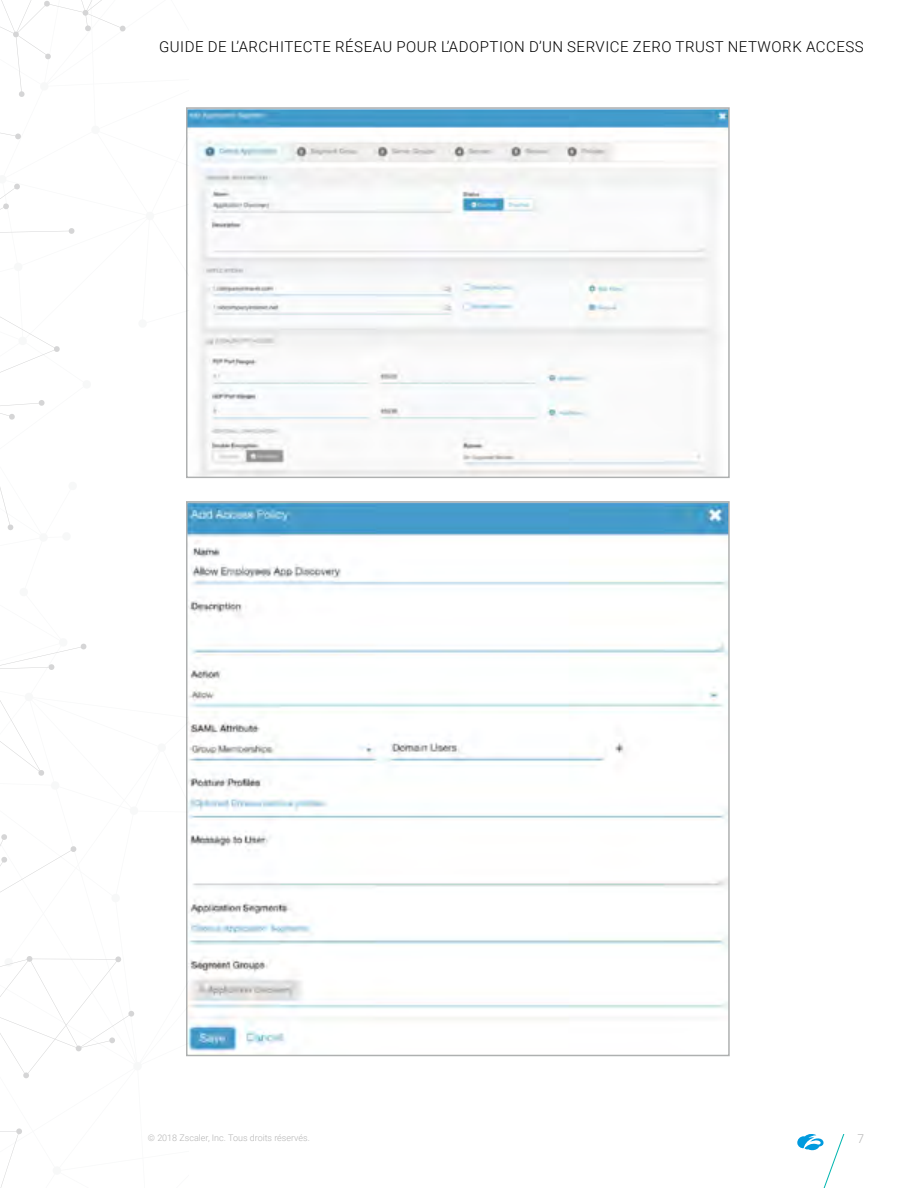
<style>
.page{position:relative;width:918px;height:1188px;background:#fff}
.page>*{position:absolute;margin:0;border:0;box-sizing:border-box;transform-origin:0 0}
.t1{font:300 15px "Roboto";letter-spacing:.035em;color:#000}
.t2{font:300 12px "Roboto";color:#b3b3b3}
.t3{font:300 9px "Roboto";color:#b3b3b3}
</style>
<div class="page">
<svg style="left:797px;top:1134px;width:47px;height:54px"></svg>
<svg style="left:0;top:0;width:189px;height:1188px"></svg>
<img style="left:189px;top:110px;width:538px;height:365px">
<div style="left:186px;top:107px;width:544px;height:371px;border:2px solid #aeb0b0"></div>
<img style="left:189px;top:504px;width:538px;height:548px">
<div style="left:186px;top:501px;width:544px;height:555px;border:2px solid #aeb0b0"></div>
<p class="t1" style="left:159px;top:36px;width:706px">GUIDE DE L’ARCHITECTE RÉSEAU POUR L’ADOPTION D’UN SERVICE ZERO TRUST NETWORK ACCESS</p>
<p class="t3" style="left:148px;top:1131px;width:163px">© 2018 Zscaler, Inc. Tous droits réservés.</p>
<p class="t2" style="left:857px;top:1130px;width:8px">7</p>
</div>
